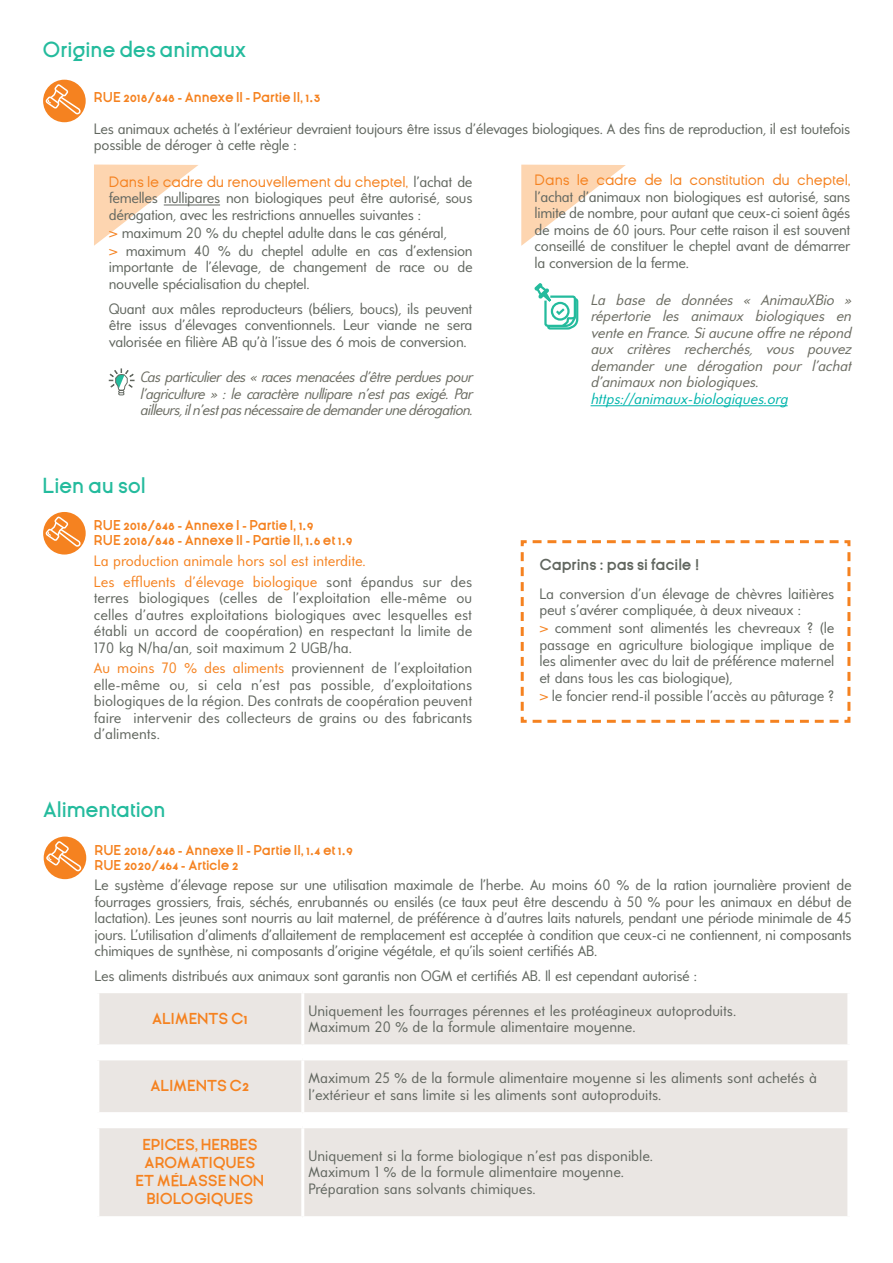
<style>
.page{position:relative;width:893px;height:1263px;background:#fff}
.page>*{position:absolute;margin:0;border:0;box-sizing:border-box;transform-origin:0 0}
.t1{font:600 21px "Ginora Sans";letter-spacing:-.01em;color:#24bb9d}
.t2{font:15px/16.5px "Universalis ADF Std";letter-spacing:-.02em;color:#61665f;text-align:justify}
.t3{font:15px/16.5px "Universalis ADF Std";color:#61665f}
.t4{font:italic 15px/16.5px "Universalis ADF Std";letter-spacing:-.04em;color:#6b6c62;text-align:justify}
.t5{font:15px/20.7px "Universalis ADF Std";color:#f58220}
.t6{font:15px "Ginora Sans";letter-spacing:-.01em;color:#f58220}
.t7{font:700 15px/18px "Ginora Sans";color:#f58220;text-align:center}
.t8{font:italic 15px "Universalis ADF Std";color:#00b5ac}
.t9{font:700 15px "Ginora Sans";letter-spacing:-.005em;color:#61665f}
.t10{font:700 13.5px/15px "Ginora Sans";color:#f58220}
.s1{font-family:"Universalis ADF Std";color:#61665f}
.s2{color:#f58220}
.s3{color:#61665f}
</style>
<div class="page">
<div style="left:43px;top:80px;width:43px;height:42px;background:#f58220;border-radius:50%"></div>
<svg style="left:46px;top:84px;width:35px;height:32px"></svg>
<svg style="left:94px;top:165px;width:105px;height:81px"></svg>
<hr style="left:164px;top:205px;width:56px;height:1px;background:#61665f">
<svg style="left:521px;top:165px;width:105px;height:81px"></svg>
<svg style="left:534px;top:283px;width:45px;height:47px"></svg>
<hr style="left:591px;top:405px;width:197px;height:1px;background:#00b5ac">
<svg style="left:520px;top:540px;width:331px;height:183px"></svg>
<div style="left:43px;top:512px;width:43px;height:42px;background:#f58220;border-radius:50%"></div>
<svg style="left:46px;top:517px;width:35px;height:32px"></svg>
<div style="left:44px;top:836px;width:42px;height:43px;background:#f58220;border-radius:50%"></div>
<svg style="left:46px;top:841px;width:35px;height:32px"></svg>
<div style="left:99px;top:993px;width:748px;height:51px;background:#eae6e3"></div>
<hr style="left:301px;top:993px;width:3px;height:51px;background:#fff">
<div style="left:99px;top:1060px;width:748px;height:52px;background:#eae6e3"></div>
<hr style="left:301px;top:1060px;width:3px;height:52px;background:#fff">
<div style="left:99px;top:1128px;width:748px;height:88px;background:#eae6e3"></div>
<hr style="left:301px;top:1128px;width:3px;height:88px;background:#fff">
<svg style="left:109px;top:369px;width:25px;height:26px"></svg>
<h1 class="t1" style="left:43px;top:38px;width:205px">Origine des animaux</h1>
<p class="t10" style="left:94px;top:90px;width:228px">RUE 2018/848 - Annexe II - Partie II , 1.3</p>
<p class="t2" style="left:94px;top:120px;width:758px">Les animaux achetés à l’extérieur devraient toujours être issus d’élevages biologiques. A des fins de reproduction, il est toutefois possible de déroger à cette règle :</p>
<p class="t6" style="left:109px;top:173px;width:365px">Dans le cadre du renouvellement du cheptel, <span class="s1">l’achat de</span></p>
<p class="t2" style="left:109px;top:189px;width:365px">femelles nullipares non biologiques peut être autorisé, sous dérogation, avec les restrictions annuelles suivantes :</p>
<p class="t2" style="left:109px;top:223px;width:365px;line-height:18px"><span class="s2">&gt;</span> maximum 20 % du cheptel adulte dans le cas général,<br><span class="s2">&gt;</span> maximum 40 % du cheptel adulte en cas d’extension</p>
<p class="t2" style="left:109px;top:258px;width:365px">importante de l’élevage, de changement de race ou de nouvelle spécialisation du cheptel.</p>
<p class="t2" style="left:109px;top:300px;width:365px">Quant aux mâles reproducteurs (béliers, boucs), ils peuvent être issus d’élevages conventionnels. Leur viande ne sera valorisée en filière AB qu’à l’issue des 6 mois de conversion.</p>
<p class="t4" style="left:140px;top:368px;width:334px">Cas particulier des « races menacées d’être perdues pour l’agriculture » : le caractère nullipare n’est pas exigé. Par ailleurs, il n’est pas nécessaire de demander une dérogation.</p>
<h1 class="t1" style="left:43px;top:474px;width:105px">Lien au sol</h1>
<p class="t10" style="left:94px;top:518px;width:260px">RUE 2018/848 - Annexe I - Partie I, 1.9<br>RUE 2018/848 - Annexe II - Partie II , 1.6 et 1.9</p>
<p class="t5" style="left:94px;top:550px;width:380px">La production animale hors sol est interdite.<br>Les effluents d’élevage biologique <span class="s3">sont épandus sur des</span></p>
<p class="t2" style="left:94px;top:589px;width:380px">terres biologiques (celles de l’exploitation elle-même ou celles d’autres exploitations biologiques avec lesquelles est établi un accord de coopération) en respectant la limite de 170 kg N/ha/an, soit maximum 2 UGB/ha.</p>
<p class="t2" style="left:94px;top:659px;width:380px"><span class="s2">Au moins 70 % des aliments</span> proviennent de l’exploitation elle-même ou, si cela n’est pas possible, d’exploitations biologiques de la région. Des contrats de coopération peuvent faire intervenir des collecteurs de grains ou des fabricants d’aliments.</p>
<p class="t6" style="left:535px;top:172px;width:317px">Dans le cadre de la constitution du cheptel,</p>
<p class="t2" style="left:535px;top:188px;width:317px">l’achat d’animaux non biologiques est autorisé, sans limite de nombre, pour autant que ceux-ci soient âgés de moins de 60 jours. Pour cette raison il est souvent conseillé de constituer le cheptel avant de démarrer la conversion de la ferme.</p>
<p class="t4" style="left:591px;top:291px;width:262px">La base de données « AnimauXBio » répertorie les animaux biologiques en vente en France. Si aucune offre ne répond aux critères recherchés, vous pouvez demander une dérogation pour l’achat d’animaux non biologiques.</p>
<p class="t8" style="left:591px;top:389px;width:199px">https://animaux-biologiques.org</p>
<p class="t9" style="left:539px;top:557px;width:162px">Caprins : pas si facile !</p>
<p class="t2" style="left:539px;top:585px;width:296px">La conversion d’un élevage de chèvres laitières peut s’avérer compliquée, à deux niveaux :</p>
<p class="t2" style="left:539px;top:619px;width:296px"><span class="s2">&gt;</span> comment sont alimentés les chevreaux ? (le passage en agriculture biologique implique de les alimenter avec du lait de préférence maternel et dans tous les cas biologique),</p>
<p class="t2" style="left:539px;top:687px;width:296px"><span class="s2">&gt;</span> le foncier rend-il possible l’accès au pâturage ?</p>
<h1 class="t1" style="left:43px;top:798px;width:124px">Alimentation</h1>
<p class="t10" style="left:95px;top:843px;width:260px">RUE 2018/848 - Annexe II - Partie II , 1.4 et 1.9<br>RUE 2020/464 - Article 2</p>
<p class="t2" style="left:95px;top:877px;width:759px">Le système d’élevage repose sur une utilisation maximale de l’herbe. Au moins 60 % de la ration journalière provient de fourrages grossiers, frais, séchés, enrubannés ou ensilés (ce taux peut être descendu à 50 % pour les animaux en début de lactation). Les jeunes sont nourris au lait maternel, de préférence à d’autres laits naturels, pendant une période minimale de 45 jours. L’utilisation d’aliments d’allaitement de remplacement est acceptée à condition que ceux-ci ne contiennent, ni composants chimiques de synthèse, ni composants d’origine végétale, et qu’ils soient certifiés AB.</p>
<p class="t2" style="left:95px;top:968px;width:604px">Les aliments distribués aux animaux sont garantis non OGM et certifiés AB. Il est cependant autorisé :</p>
<p class="t7" style="left:152px;top:1010px;width:97px">aliments c1</p>
<p class="t3" style="left:309px;top:1002px;width:429px">Uniquement les fourrages pérennes et les protéagineux autoproduits.<br>Maximum 20 % de la formule alimentaire moyenne.</p>
<p class="t7" style="left:151px;top:1077px;width:100px">aliments c2</p>
<p class="t3" style="left:309px;top:1069px;width:510px">Maximum 25 % de la formule alimentaire moyenne si les aliments sont achetés à l’extérieur et sans limite si les aliments sont autoproduits.</p>
<p class="t7" style="left:136px;top:1136px;width:130px">Epices, herbes aromatiques<br>et mélasse non biologiques</p>
<p class="t3" style="left:309px;top:1147px;width:346px">Uniquement si la forme biologique n’est pas disponible.<br>Maximum 1 % de la formule alimentaire moyenne.<br>Préparation sans solvants chimiques.</p>
</div>
